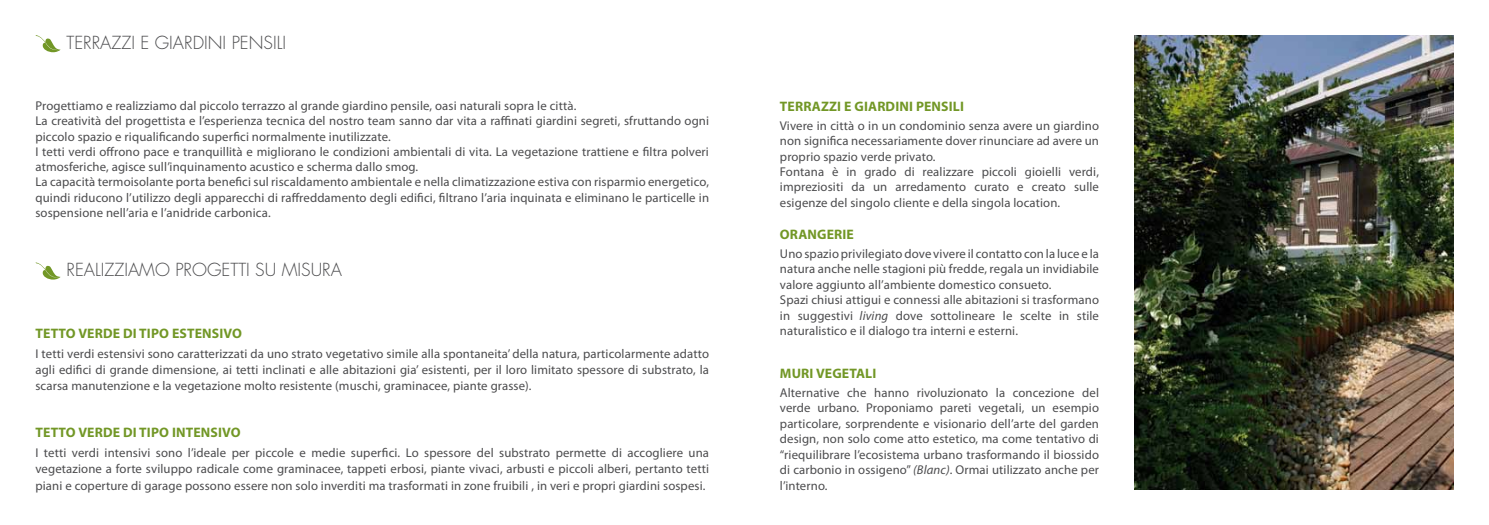
<style>
.page{position:relative;width:1489px;height:525px;background:#fff}
.page>*{position:absolute;margin:0;border:0;box-sizing:border-box;transform-origin:0 0}
.t1{font:300 17.5px "Futura";color:#4b4b4d}
.t2{font:700 13.75px "Myriad Pro";letter-spacing:.01em;color:#729726}
.t3{font:12.75px/15.4px "Myriad Pro";letter-spacing:.01em;color:#4b4b4d}
.s1{font-style:italic}
</style>
<div class="page">
<svg style="left:35px;top:35px;width:26px;height:17px"></svg>
<svg style="left:35px;top:262px;width:26px;height:17px"></svg>
<img style="left:1134px;top:35px;width:319px;height:454px">
<h1 class="t1" style="left:66px;top:31px;width:221px">TERRAZZI E GIARDINI PENSILI</h1>
<p class="t3" style="left:35px;top:98px;width:675px">Progettiamo e realizziamo dal piccolo terrazzo al grande giardino pensile, oasi naturali sopra le città.<br>La creatività del progettista e l’esperienza tecnica del nostro team sanno dar vita a raffinati giardini segreti, sfruttando ogni piccolo spazio e riqualificando superfici normalmente inutilizzate.<br>I tetti verdi offrono pace e tranquillità e migliorano le condizioni ambientali di vita. La vegetazione trattiene e filtra polveri atmosferiche, agisce sull’inquinamento acustico e scherma dallo smog.<br>La capacità termoisolante porta benefici sul riscaldamento ambientale e nella climatizzazione estiva con risparmio energetico, quindi riducono l’utilizzo degli apparecchi di raffreddamento degli edifici, filtrano l’aria inquinata e eliminano le particelle in sospensione nell’aria e l’anidride carbonica.</p>
<h1 class="t1" style="left:66px;top:259px;width:277px">REALIZZIAMO PROGETTI SU MISURA</h1>
<p class="t2" style="left:35px;top:324px;width:208px">TETTO VERDE DI TIPO ESTENSIVO</p>
<p class="t3" style="left:35px;top:345px;width:675px;line-height:16.2px;text-align:justify">I tetti verdi estensivi sono caratterizzati da uno strato vegetativo simile alla spontaneita’ della natura, particolarmente adatto agli edifici di grande dimensione, ai tetti inclinati e alle abitazioni gia’ esistenti, per il loro limitato spessore di substrato, la scarsa manutenzione e la vegetazione molto resistente (muschi, graminacee, piante grasse).</p>
<p class="t2" style="left:35px;top:423px;width:207px">TETTO VERDE DI TIPO INTENSIVO</p>
<p class="t3" style="left:35px;top:444px;width:675px;line-height:16.2px;text-align:justify">I tetti verdi intensivi sono l’ideale per piccole e medie superfici. Lo spessore del substrato permette di accogliere una vegetazione a forte sviluppo radicale come graminacee, tappeti erbosi, piante vivaci, arbusti e piccoli alberi, pertanto tetti piani e coperture di garage possono essere non solo inverditi ma trasformati in zone fruibili , in veri e propri giardini sospesi.</p>
<p class="t2" style="left:780px;top:97px;width:185px">TERRAZZI E GIARDINI PENSILI</p>
<p class="t3" style="left:780px;top:117px;width:320px">Vivere in città o in un condominio senza avere un giardino non significa necessariamente dover rinunciare ad avere un proprio spazio verde privato.<br>Fontana è in grado di realizzare piccoli gioielli verdi, impreziositi da un arredamento curato e creato sulle esigenze del singolo cliente e della singola location.</p>
<p class="t2" style="left:780px;top:225px;width:75px">ORANGERIE</p>
<p class="t3" style="left:780px;top:245px;width:320px">Uno spazio privilegiato dove vivere il contatto con la luce e la natura anche nelle stagioni più fredde, regala un invidiabile valore aggiunto all’ambiente domestico consueto.<br>Spazi chiusi attigui e connessi alle abitazioni si trasformano in suggestivi <span class="s1">living</span> dove sottolineare le scelte in stile naturalistico e il dialogo tra interni e esterni.</p>
<p class="t2" style="left:780px;top:364px;width:98px">MURI VEGETALI</p>
<p class="t3" style="left:780px;top:384px;width:320px;text-align:justify">Alternative che hanno rivoluzionato la concezione del verde urbano. Proponiamo pareti vegetali, un esempio particolare, sorprendente e visionario dell’arte del garden design, non solo come atto estetico, ma come tentativo di “riequilibrare l’ecosistema urbano trasformando il biossido di carbonio in ossigeno” <span class="s1">(Blanc)</span>. Ormai utilizzato anche per l’interno.</p>
</div>
